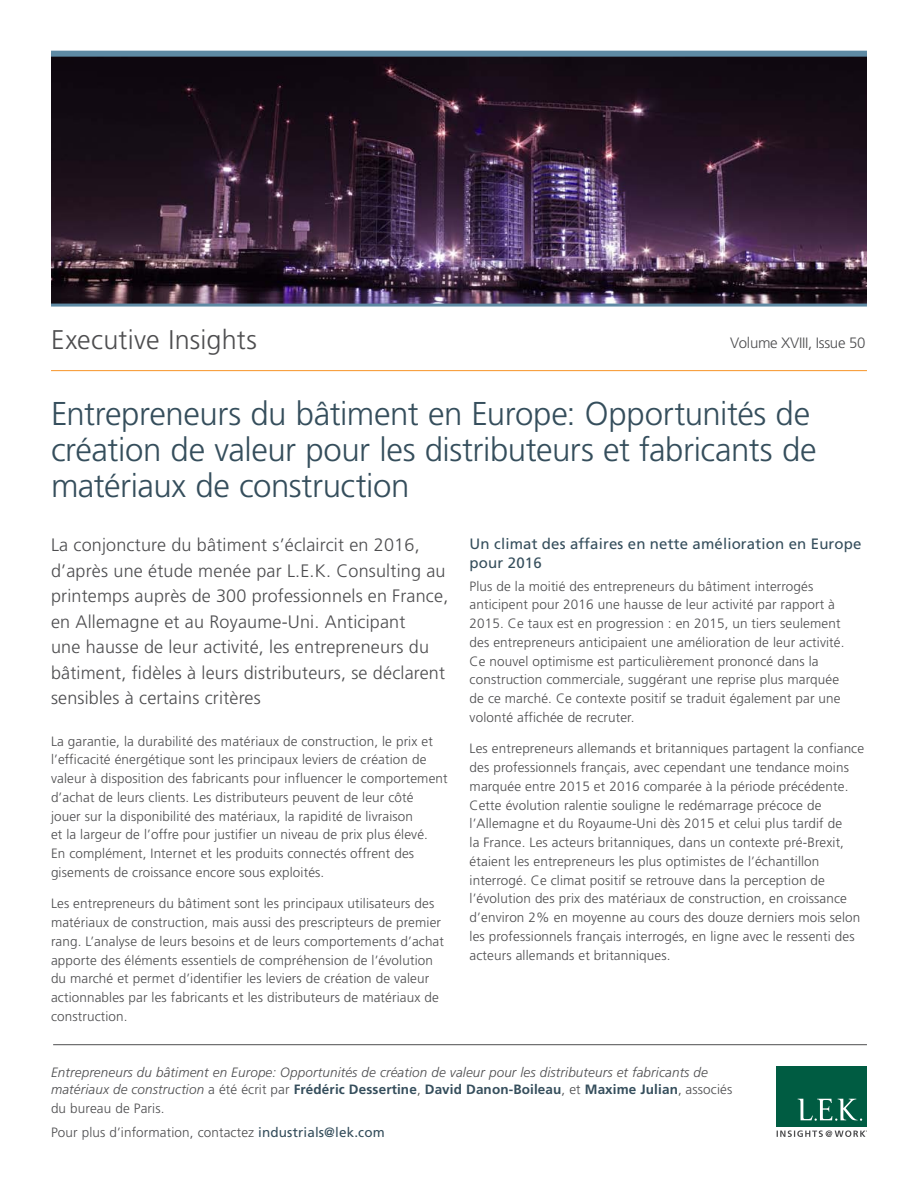
<style>
.page{position:relative;width:918px;height:1188px;background:#fff}
.page>*{position:absolute;margin:0;border:0;box-sizing:border-box;transform-origin:0 0}
.t1{font:300 33px/36px "Frutiger";letter-spacing:-.015em;color:#354e5c}
.t2{font:300 27px "Frutiger";letter-spacing:.005em;color:#4d4d4f}
.t3{font:300 18px/25.5px "Frutiger";letter-spacing:.01em;color:#4d4d4f}
.t4{font:15px/18.8px "Frutiger";letter-spacing:.01em;color:#354e5c}
.t5{font:300 15px "Frutiger";letter-spacing:-.02em;color:#4d4d4f}
.t6{font:300 13.5px/18.8px "Frutiger";letter-spacing:.01em;color:#4d4d4f}
.t7{font:italic 300 13.5px/18px "Frutiger";letter-spacing:.01em;color:#4d4d4f}
.s1{font-style:normal}
.s2{font-weight:700;font-style:normal;color:#354e5c}
.s3{font-weight:400;color:#354e5c}
</style>
<div class="page">
<img style="left:51px;top:57px;width:816px;height:247px">
<hr style="left:51px;top:370px;width:816px;height:1px;background:#f79428">
<div style="left:777px;top:1066px;width:90px;height:60px;background:#005c42"></div>
<svg style="left:798px;top:1099px;width:64px;height:22px"></svg>
<svg style="left:777px;top:1130px;width:90px;height:7px"></svg>
<hr style="left:53px;top:1044px;width:814px;height:1px;background:#4d4d4f">
<div style="left:51px;top:51px;width:816px;height:6px;background:#5e8aa4"></div>
<hr style="left:51px;top:304px;width:816px;height:3px;background:#5e8aa4">
<h2 class="t2" style="left:51px;top:324px;width:208px">Executive Insights</h2>
<p class="t5" style="left:730px;top:334px;width:137px">Volume XVIII, Issue 50</p>
<h1 class="t1" style="left:51px;top:395px;width:767px">Entrepreneurs du bâtiment en Europe: Opportunités de création de valeur pour les distributeurs et fabricants de matériaux de construction</h1>
<p class="t3" style="left:51px;top:532px;width:399px">La conjoncture du bâtiment s’éclaircit en 2016, d’après une étude menée par L.E.K. Consulting au printemps auprès de 300 professionnels en France, en Allemagne et au Royaume-Uni. Anticipant<br>une hausse de leur activité, les entrepreneurs du bâtiment, fidèles à leurs distributeurs, se déclarent sensibles à certains critères</p>
<p class="t6" style="left:51px;top:732px;width:398px">La garantie, la durabilité des matériaux de construction, le prix et l’efficacité énergétique sont les principaux leviers de création de valeur à disposition des fabricants pour influencer le comportement d’achat de leurs clients. Les distributeurs peuvent de leur côté<br>jouer sur la disponibilité des matériaux, la rapidité de livraison<br>et la largeur de l’offre pour justifier un niveau de prix plus élevé.<br>En complément, Internet et les produits connectés offrent des gisements de croissance encore sous exploités.</p>
<p class="t6" style="left:51px;top:894px;width:395px">Les entrepreneurs du bâtiment sont les principaux utilisateurs des matériaux de construction, mais aussi des prescripteurs de premier rang. L’analyse de leurs besoins et de leurs comportements d’achat apporte des éléments essentiels de compréhension de l’évolution du marché et permet d’identifier les leviers de création de valeur actionnables par les fabricants et les distributeurs de matériaux de construction.</p>
<p class="t4" style="left:470px;top:534px;width:393px">Un climat des affaires en nette amélioration en Europe pour 2016</p>
<p class="t6" style="left:470px;top:577px;width:376px">Plus de la moitié des entrepreneurs du bâtiment interrogés anticipent pour 2016 une hausse de leur activité par rapport à 2015. Ce taux est en progression : en 2015, un tiers seulement des entrepreneurs anticipaient une amélioration de leur activité.<br>Ce nouvel optimisme est particulièrement prononcé dans la construction commerciale, suggérant une reprise plus marquée de ce marché. Ce contexte positif se traduit également par une volonté affichée de recruter.</p>
<p class="t6" style="left:470px;top:739px;width:396px">Les entrepreneurs allemands et britanniques partagent la confiance des professionnels français, avec cependant une tendance moins marquée entre 2015 et 2016 comparée à la période précédente.<br>Cette évolution ralentie souligne le redémarrage précoce de l’Allemagne et du Royaume-Uni dès 2015 et celui plus tardif de<br>la France. Les acteurs britanniques, dans un contexte pré-Brexit, étaient les entrepreneurs les plus optimistes de l’échantillon interrogé. Ce climat positif se retrouve dans la perception de l’évolution des prix des matériaux de construction, en croissance d’environ 2% en moyenne au cours des douze derniers mois selon les professionnels français interrogés, en ligne avec le ressenti des acteurs allemands et britanniques.</p>
<p class="t7" style="left:51px;top:1063px;width:683px">Entrepreneurs du bâtiment en Europe: Opportunités de création de valeur pour les distributeurs et fabricants de matériaux de construction <span class="s1">a été écrit par</span> <span class="s2">Frédéric Dessertine</span><span class="s1">,</span> <span class="s2">David Danon-Boileau</span><span class="s1">, et</span> <span class="s2">Maxime Julian</span><span class="s1">, associés du bureau de Paris.</span></p>
<p class="t6" style="left:51px;top:1123px;width:335px">Pour plus d’information, contactez <span class="s3">industrials@lek.com</span></p>
</div>
